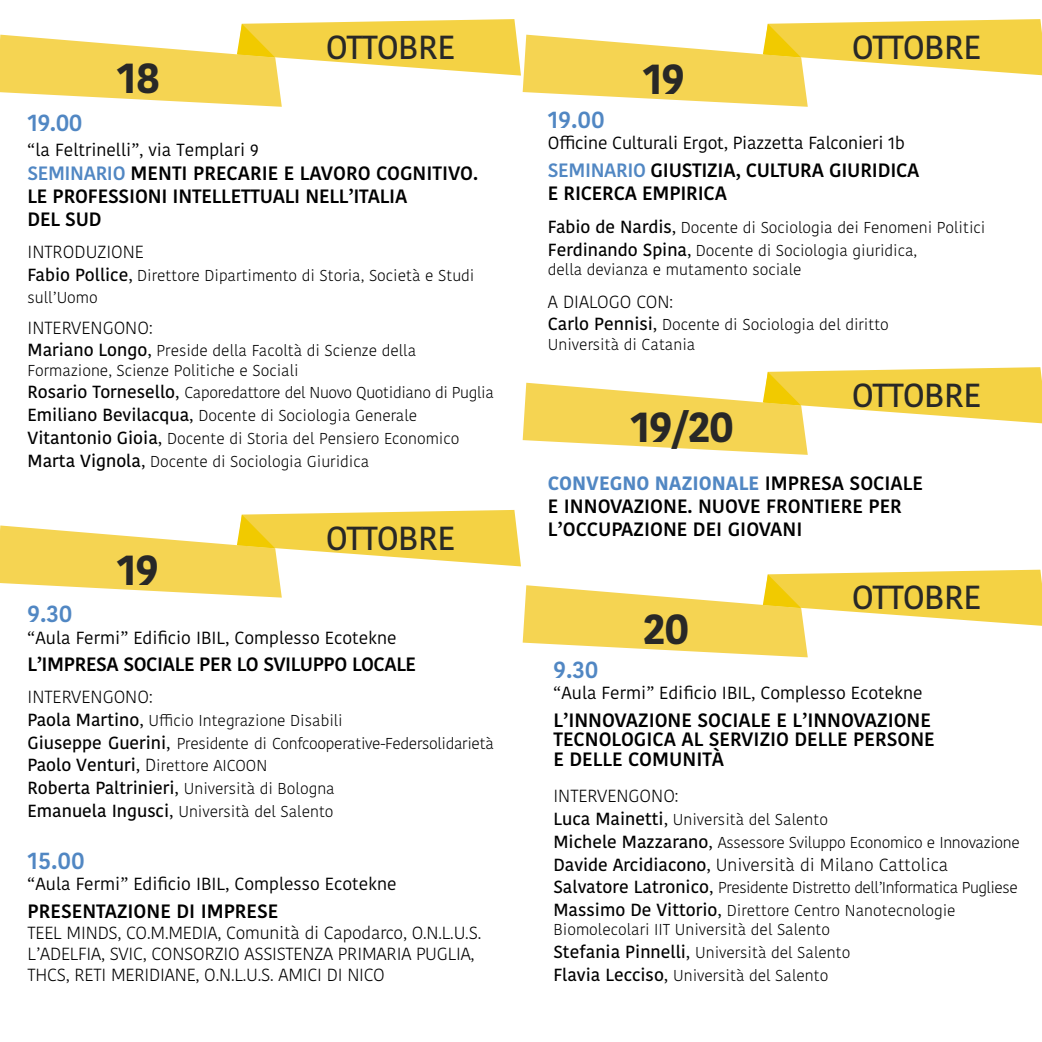
<style>
.page{position:relative;width:1042px;height:1042px;background:#fff}
.page>*{position:absolute;margin:0;border:0;box-sizing:border-box;transform-origin:0 0}
.t1{font:700 43.75px "Kohinoor Devanagari";letter-spacing:-.02em;color:#282827}
.t2{font:500 33.25px "Kohinoor Devanagari";letter-spacing:-.02em;color:#282827}
.t3{font:600 24.5px "Kohinoor Devanagari";color:#5187c3}
.t4{font:600 19.25px/23.1px "Kohinoor Devanagari";letter-spacing:-.005em;color:#000}
.t5{font:300 17.5px/21px "Kohinoor Bangla";letter-spacing:-.01em;color:#000}
.t6{font:17.5px "Kohinoor Devanagari";color:#000}
.t7{font:300 15.75px/22.8px "Kohinoor Bangla";color:#000}
.t8{font:300 15.75px/22.8px "Kohinoor Bangla";letter-spacing:-.03em;color:#000}
.t9{font:300 15.75px/22.8px "Kohinoor Bangla";letter-spacing:-.02em;color:#000}
.s1{color:#5187c3}
.s2{font-weight:500;font-size:17.5px}
.s3{font-weight:400;font-size:17.5px}
.s4{font-size:17.5px}
.s5{font-weight:700;color:#5187c3}
.s6{font-weight:500}
.s7{font-weight:400}
</style>
<div class="page">
<svg style="left:0;top:19px;width:1042px;height:88px"></svg>
<svg style="left:523px;top:367px;width:519px;height:88px"></svg>
<svg style="left:0;top:510px;width:1042px;height:147px"></svg>
<h1 class="t1" style="left:117px;top:39px;width:45px">18</h1>
<h2 class="t2" style="left:326px;top:28px;width:131px">OTTOBRE</h2>
<h3 class="t3" style="left:28px;top:108px;width:57px">19.00</h3>
<p class="t6" style="left:28px;top:140px;width:233px">“la Feltrinelli”, via Templari 9</p>
<p class="t4" style="left:28px;top:161px;width:452px"><span class="s1">SEMINARIO</span> MENTI PRECARIE E LAVORO COGNITIVO.<br>LE PROFESSIONI INTELLETTUALI NELL’ITALIA<br>DEL SUD</p>
<p class="t5" style="left:28px;top:241px;width:118px">INTRODUZIONE</p>
<p class="t7" style="left:28px;top:263px;width:448px"><span class="s2">Fabio Pollice</span><span class="s3">,</span> Direttore Dipartimento di Storia, Società e Studi sull’Uomo</p>
<p class="t5" style="left:28px;top:317px;width:127px">INTERVENGONO:</p>
<p class="t7" style="left:28px;top:341px;width:390px;line-height:19.2px"><span class="s2">Mariano Longo</span><span class="s3">,</span> Preside della Facoltà di Scienze della<br>Formazione, Scienze Politiche e Sociali</p>
<p class="t7" style="left:28px;top:381px;width:468px"><span class="s2">Rosario Tornesello</span><span class="s3">,</span> Caporedattore del Nuovo Quotidiano di Puglia <span class="s2">Emiliano Bevilacqua</span><span class="s3">,</span> Docente di Sociologia Generale <span class="s2">Vitantonio Gioia</span><span class="s3">,</span> Docente di Storia del Pensiero Economico <span class="s2">Marta Vignola</span><span class="s3">,</span> Docente di Sociologia Giuridica</p>
<h1 class="t1" style="left:117px;top:530px;width:44px">19</h1>
<h2 class="t2" style="left:326px;top:518px;width:131px">OTTOBRE</h2>
<h3 class="t3" style="left:28px;top:599px;width:46px">9.30</h3>
<p class="t6" style="left:28px;top:627px;width:371px">“Aula Fermi” Edificio IBIL, Complesso Ecotekne</p>
<p class="t4" style="left:28px;top:653px;width:390px">L’IMPRESA SOCIALE PER LO SVILUPPO LOCALE</p>
<p class="t5" style="left:28px;top:686px;width:127px">INTERVENGONO:</p>
<p class="t7" style="left:28px;top:709px;width:468px"><span class="s2">Paola Martino</span><span class="s3">,</span> Ufficio Integrazione Disabili<br><span class="s2">Giuseppe Guerini</span><span class="s3">,</span> Presidente di Confcooperative-Federsolidarietà <span class="s2">Paolo Venturi</span><span class="s3">,</span> <span class="s4">D</span>irettore AICOON<br><span class="s2">Roberta Paltrinieri</span><span class="s3">,</span> Università di Bologna<br><span class="s2">Emanuela Ingusci</span><span class="s3">,</span> Università del Salento</p>
<h3 class="t3" style="left:28px;top:846px;width:59px">15.00</h3>
<p class="t6" style="left:28px;top:874px;width:371px">“Aula Fermi” Edificio IBIL, Complesso Ecotekne</p>
<p class="t4" style="left:28px;top:900px;width:253px">PRESENTAZIONE DI IMPRESE</p>
<p class="t5" style="left:28px;top:922px;width:455px">TEEL MINDS, CO.M.MEDIA, Comunità di Capodarco, O.N.L.U.S.<br>L’ADELFIA, SVIC, CONSORZIO ASSISTENZA PRIMARIA PUGLIA,<br>THCS, RETI MERIDIANE, O.N.L.U.S. AMICI DI NICO</p>
<h1 class="t1" style="left:643px;top:39px;width:43px">19</h1>
<h2 class="t2" style="left:852px;top:28px;width:131px">OTTOBRE</h2>
<h3 class="t3" style="left:548px;top:105px;width:59px">19.00</h3>
<p class="t6" style="left:548px;top:132px;width:358px">Officine Culturali Ergot, Piazzetta Falconieri 1b</p>
<p class="t4" style="left:548px;top:158px;width:373px"><span class="s1">SEMINARIO</span> GIUSTIZIA, CULTURA GIURIDICA<br>E RICERCA EMPIRICA</p>
<p class="t7" style="left:548px;top:216px;width:439px"><span class="s2">Fabio de Nardis</span><span class="s3">,</span> Docente di Sociologia dei Fenomeni Politici<br><span class="s2">Ferdinando Spina</span><span class="s3">,</span> Docente di Sociologia giuridica,</p>
<p class="t7" style="left:548px;top:258px;width:255px">della devianza e mutamento sociale</p>
<p class="t5" style="left:548px;top:291px;width:127px">A DIALOGO CON:</p>
<p class="t7" style="left:548px;top:315px;width:343px;line-height:19.2px"><span class="s2">Carlo Pennisi</span><span class="s3">,</span> Docente di Sociologia del diritto<br>Università di Catania</p>
<h1 class="t1" style="left:630px;top:387px;width:105px">19/20</h1>
<h2 class="t2" style="left:852px;top:376px;width:131px">OTTOBRE</h2>
<p class="t4" style="left:548px;top:472px;width:377px"><span class="s5">CONVEGNO NAZIONALE</span> IMPRESA SOCIALE<br>E INNOVAZIONE. NUOVE FRONTIERE PER<br>L’OCCUPAZIONE DEI GIOVANI</p>
<h1 class="t1" style="left:643px;top:590px;width:48px">20</h1>
<h2 class="t2" style="left:852px;top:578px;width:131px">OTTOBRE</h2>
<h3 class="t3" style="left:553px;top:655px;width:46px">9.30</h3>
<p class="t6" style="left:553px;top:683px;width:371px">“Aula Fermi” Edificio IBIL, Complesso Ecotekne</p>
<p class="t4" style="left:553px;top:711px;width:383px;line-height:19.2px">L’INNOVAZIONE SOCIALE E L’INNOVAZIONE<br>TECNOLOGICA AL SERVIZIO DELLE PERSONE<br>E DELLE COMUNITÀ</p>
<p class="t5" style="left:553px;top:785px;width:127px">INTERVENGONO:</p>
<p class="t9" style="left:553px;top:808px;width:468px"><span class="s2">Luca Mainetti</span><span class="s3">,</span> Università del Salento<br><span class="s2">Michele Mazzarano</span><span class="s3">,</span> Assessore Sviluppo Economico e Innovazione</p>
<p class="t5" style="left:553px;top:854px;width:396px"><span class="s6">Davide Arcidiacono</span><span class="s7">,</span> Università di Milano Cattolica</p>
<p class="t8" style="left:553px;top:876px;width:466px"><span class="s2">Salvatore Latronico</span><span class="s3">,</span> Presidente Distretto dell’Informatica Pugliese<br><span class="s2">Massimo De Vittorio</span><span class="s3">,</span> Direttore Centro Nanotecnologie</p>
<p class="t7" style="left:553px;top:918px;width:298px">Biomolecolari IIT Università del Salento<br><span class="s2">Stefania Pinnelli</span><span class="s3">,</span> Università del Salento<br><span class="s2">Flavia Lecciso</span><span class="s3">,</span> Università del Salento</p>
</div>
